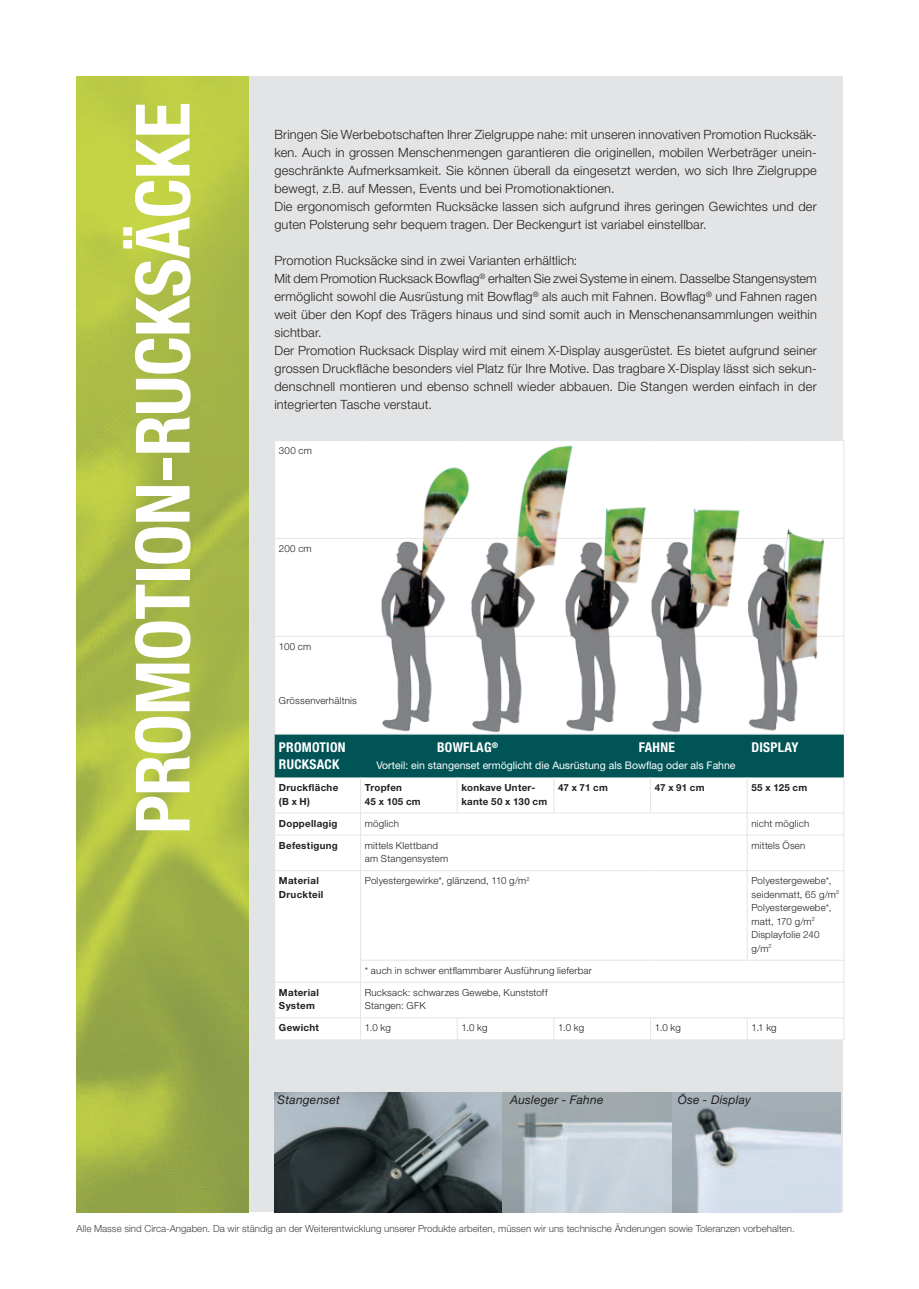
<style>
.page{position:relative;width:919px;height:1289px;background:#fff}
.page>*{position:absolute;margin:0;border:0;box-sizing:border-box;transform-origin:0 0}
.t1{font:700 condensed 75px "Helvetica Neue LT Std";letter-spacing:-.015em;color:#fff}
.t2{font:700 condensed 13.5px/16.5px "Helvetica Neue LT Std";letter-spacing:.02em;color:#fff}
.t3{font:300 12.75px/18px "Helvetica Neue LT Std";letter-spacing:.015em;color:#231f20}
.t4{font:italic 12px "Helvetica Neue LT Std";letter-spacing:.02em;color:#231f20}
.t5{font:10.5px "Helvetica Neue LT Std";color:#fff}
.t6{font:300 9.75px/13.5px "Helvetica Neue LT Std";letter-spacing:.02em;color:#231f20}
.t7{font:300 9.75px "Helvetica Neue LT Std";color:#414142}
.t8{font:700 9.75px/13.5px "Helvetica Neue LT Std";letter-spacing:.03em;color:#231f20}
</style>
<div class="page">
<div style="left:238px;top:77px;width:604px;height:1135px;background:#e3e4e5"></div>
<img style="left:77px;top:77px;width:172px;height:1135px">
<div style="left:275px;top:441px;width:568px;height:598px;background:#fff"></div>
<div style="left:275px;top:734px;width:568px;height:43px;background:#005455"></div>
<hr style="left:457px;top:777px;width:1px;height:35px;background:#e3e4e5">
<hr style="left:553px;top:777px;width:1px;height:35px;background:#e3e4e5">
<hr style="left:650px;top:777px;width:1px;height:35px;background:#e3e4e5">
<hr style="left:746px;top:777px;width:1px;height:35px;background:#e3e4e5">
<svg style="left:843px;top:813px;width:1px;height:21px"></svg>
<hr style="left:843px;top:835px;width:1px;height:35px;background:#e3e4e5">
<hr style="left:843px;top:870px;width:1px;height:89px;background:#e3e4e5">
<svg style="left:457px;top:1018px;width:1px;height:21px"></svg>
<svg style="left:553px;top:1018px;width:1px;height:21px"></svg>
<svg style="left:650px;top:1018px;width:1px;height:21px"></svg>
<svg style="left:746px;top:1018px;width:1px;height:21px"></svg>
<svg style="left:843px;top:1018px;width:1px;height:21px"></svg>
<hr style="left:274px;top:834px;width:86px;height:1px;background:#e3e4e5">
<hr style="left:274px;top:1017px;width:86px;height:1px;background:#e3e4e5">
<hr style="left:747px;top:834px;width:97px;height:1px;background:#e3e4e5">
<hr style="left:747px;top:870px;width:97px;height:1px;background:#e3e4e5">
<hr style="left:747px;top:1039px;width:97px;height:1px;background:#e3e4e5">
<hr style="left:360px;top:777px;width:1px;height:35px;background:#e3e4e5">
<hr style="left:843px;top:777px;width:1px;height:35px;background:#e3e4e5">
<hr style="left:747px;top:812px;width:97px;height:1px;background:#e3e4e5">
<hr style="left:274px;top:812px;width:86px;height:1px;background:#e3e4e5">
<svg style="left:360px;top:1018px;width:1px;height:21px"></svg>
<hr style="left:274px;top:870px;width:86px;height:1px;background:#e3e4e5">
<hr style="left:274px;top:981px;width:86px;height:1px;background:#e3e4e5">
<svg style="left:360px;top:960px;width:1px;height:21px"></svg>
<hr style="left:747px;top:959px;width:97px;height:1px;background:#e3e4e5">
<svg style="left:843px;top:960px;width:1px;height:21px"></svg>
<hr style="left:747px;top:440px;width:97px;height:1px;background:#e3e4e5">
<hr style="left:843px;top:441px;width:1px;height:97px;background:#e3e4e5">
<hr style="left:274px;top:538px;width:86px;height:1px;background:#e3e4e5">
<hr style="left:274px;top:636px;width:86px;height:1px;background:#e3e4e5">
<hr style="left:274px;top:733px;width:86px;height:1px;background:#e3e4e5">
<hr style="left:360px;top:812px;width:97px;height:1px;background:#e3e4e5">
<svg style="left:360px;top:813px;width:1px;height:21px"></svg>
<hr style="left:457px;top:812px;width:97px;height:1px;background:#e3e4e5">
<hr style="left:554px;top:812px;width:96px;height:1px;background:#e3e4e5">
<hr style="left:650px;top:812px;width:97px;height:1px;background:#e3e4e5">
<svg style="left:746px;top:813px;width:1px;height:21px"></svg>
<hr style="left:360px;top:834px;width:97px;height:1px;background:#e3e4e5">
<hr style="left:360px;top:835px;width:1px;height:35px;background:#e3e4e5">
<hr style="left:457px;top:834px;width:97px;height:1px;background:#e3e4e5">
<hr style="left:554px;top:834px;width:96px;height:1px;background:#e3e4e5">
<hr style="left:650px;top:834px;width:97px;height:1px;background:#e3e4e5">
<hr style="left:746px;top:835px;width:1px;height:35px;background:#e3e4e5">
<hr style="left:360px;top:870px;width:97px;height:1px;background:#e3e4e5">
<hr style="left:360px;top:870px;width:1px;height:89px;background:#e3e4e5">
<hr style="left:457px;top:870px;width:97px;height:1px;background:#e3e4e5">
<hr style="left:554px;top:870px;width:96px;height:1px;background:#e3e4e5">
<hr style="left:650px;top:870px;width:97px;height:1px;background:#e3e4e5">
<hr style="left:746px;top:870px;width:1px;height:89px;background:#e3e4e5">
<hr style="left:360px;top:959px;width:97px;height:1px;background:#e3e4e5">
<hr style="left:457px;top:959px;width:97px;height:1px;background:#e3e4e5">
<hr style="left:554px;top:959px;width:96px;height:1px;background:#e3e4e5">
<hr style="left:650px;top:959px;width:97px;height:1px;background:#e3e4e5">
<hr style="left:360px;top:981px;width:97px;height:1px;background:#e3e4e5">
<hr style="left:360px;top:982px;width:1px;height:35px;background:#e3e4e5">
<hr style="left:457px;top:981px;width:97px;height:1px;background:#e3e4e5">
<hr style="left:554px;top:981px;width:96px;height:1px;background:#e3e4e5">
<hr style="left:650px;top:981px;width:97px;height:1px;background:#e3e4e5">
<hr style="left:747px;top:981px;width:97px;height:1px;background:#e3e4e5">
<hr style="left:843px;top:982px;width:1px;height:35px;background:#e3e4e5">
<hr style="left:360px;top:1017px;width:97px;height:1px;background:#e3e4e5">
<hr style="left:457px;top:1017px;width:97px;height:1px;background:#e3e4e5">
<hr style="left:554px;top:1017px;width:96px;height:1px;background:#e3e4e5">
<hr style="left:650px;top:1017px;width:97px;height:1px;background:#e3e4e5">
<hr style="left:747px;top:1017px;width:97px;height:1px;background:#e3e4e5">
<img style="left:274px;top:1092px;width:566px;height:120px">
<img style="left:756px;top:442px;width:89px;height:304px">
<img style="left:355px;top:441px;width:90px;height:306px">
<img style="left:670px;top:441px;width:86px;height:307px">
<img style="left:576px;top:441px;width:94px;height:307px">
<img style="left:445px;top:441px;width:131px;height:307px">
<h1 class="t1" style="left:117px;top:834px;width:733px;rotate:-90deg">PROMOTION-RUCKSÄCKE</h1>
<p class="t3" style="left:274px;top:125px;width:544px">Bringen Sie Werbebotschaften Ihrer Zielgruppe nahe: mit unseren innovativen Promotion Rucksäc&shy;ken. Auch in grossen Menschenmengen garantieren die originellen, mobilen Werbeträger unein&shy;geschränkte Aufmerksamkeit. Sie können überall da eingesetzt werden, wo sich Ihre Zielgruppe bewegt, z.B. auf Messen, Events und bei Promotionaktionen.<br>Die ergonomisch geformten Rucksäcke lassen sich aufgrund ihres geringen Gewichtes und der guten Polsterung sehr bequem tragen. Der Beckengurt ist variabel einstellbar.</p>
<p class="t3" style="left:274px;top:251px;width:544px">Promotion Rucksäcke sind in zwei Varianten erhältlich:<br>Mit dem Promotion Rucksack Bowflag<sup>®</sup> erhalten Sie zwei Systeme in einem. Dasselbe Stangensystem ermöglicht sowohl die Ausrüstung mit Bowflag<sup>®</sup> als auch mit Fahnen. Bowflag<sup>®</sup> und Fahnen ragen weit über den Kopf des Trägers hinaus und sind somit auch in Menschenansammlungen weithin sichtbar.<br>Der Promotion Rucksack Display wird mit einem X-Display ausgerüstet. Es bietet aufgrund seiner grossen Druckfläche besonders viel Platz für Ihre Motive. Das tragbare X-Display lässt sich sekun&shy;denschnell montieren und ebenso schnell wieder abbauen. Die Stangen werden einfach in der integrierten Tasche verstaut.</p>
<p class="t6" style="left:279px;top:443px;width:34px">300 cm</p>
<p class="t6" style="left:279px;top:541px;width:34px">200 cm</p>
<p class="t6" style="left:279px;top:639px;width:34px">100 cm</p>
<p class="t6" style="left:279px;top:693px;width:79px">Grössenverhältnis</p>
<p class="t2" style="left:279px;top:739px;width:17px">PROMOTION<br>RUCKS</p>
<p class="t2" style="left:317px;top:755px;width:17px">ACK</p>
<p class="t2" style="left:437px;top:739px;width:62px">BOWFLAG<sup>®</sup></p>
<p class="t2" style="left:638px;top:739px;width:30px">FAHNE</p>
<p class="t5" style="left:376px;top:758px;width:360px">Vorteil: ein stangenset ermöglicht die Ausrüstung als Bowflag oder als Fahne</p>
<p class="t2" style="left:751px;top:739px;width:48px">DISPLAY</p>
<p class="t8" style="left:279px;top:780px;width:61px">Druckfläche (B x H)</p>
<p class="t8" style="left:365px;top:780px;width:57px">Tropfen<br>45 x 105 cm</p>
<p class="t8" style="left:461px;top:780px;width:87px">konkave Unter&shy;kante 50 x 130 cm</p>
<p class="t8" style="left:558px;top:780px;width:51px">47 x 71 cm</p>
<p class="t8" style="left:654px;top:780px;width:51px">47 x 91 cm</p>
<p class="t8" style="left:751px;top:780px;width:57px">55 x 125 cm</p>
<p class="t8" style="left:279px;top:816px;width:60px">Doppellagig</p>
<p class="t6" style="left:365px;top:816px;width:36px">möglich</p>
<p class="t6" style="left:751px;top:816px;width:59px">nicht möglich</p>
<p class="t8" style="left:279px;top:838px;width:60px">Befestigung</p>
<p class="t6" style="left:365px;top:838px;width:85px">mittels Klettband am Stangensystem</p>
<p class="t6" style="left:751px;top:838px;width:56px">mittels Ösen</p>
<p class="t8" style="left:279px;top:873px;width:46px">Material<br>Druckteil</p>
<p class="t6" style="left:365px;top:873px;width:166px">Polyestergewirke*, glänzend, 110 g/m<sup>2</sup></p>
<p class="t6" style="left:751px;top:873px;width:89px">Polyestergewebe*, seidenmatt, 65 g/m<sup>2<br></sup>Polyestergewebe*, matt, 170 g/m<sup>2<br></sup>Displayfolie 240 g/m<sup>2</sup></p>
<p class="t6" style="left:365px;top:963px;width:228px">* auch in schwer entflammbarer Ausführung lieferbar</p>
<p class="t8" style="left:279px;top:985px;width:41px">Material<br>System</p>
<p class="t6" style="left:365px;top:985px;width:184px">Rucksack: schwarzes Gewebe, Kunststoff<br>Stangen: GFK</p>
<p class="t8" style="left:279px;top:1020px;width:41px">Gewicht</p>
<p class="t6" style="left:365px;top:1020px;width:27px">1.0 kg</p>
<p class="t6" style="left:461px;top:1020px;width:27px">1.0 kg</p>
<p class="t6" style="left:558px;top:1020px;width:27px">1.0 kg</p>
<p class="t6" style="left:654px;top:1020px;width:27px">1.0 kg</p>
<p class="t6" style="left:751px;top:1020px;width:27px">1.1 kg</p>
<p class="t4" style="left:277px;top:1092px;width:64px">Stangenset</p>
<p class="t4" style="left:510px;top:1092px;width:95px">Ausleger - Fahne</p>
<p class="t4" style="left:677px;top:1092px;width:75px">Öse - Display</p>
<p class="t7" style="left:77px;top:1221px;width:719px">Alle Masse sind Circa-Angaben. Da wir ständig an der Weiterentwicklung unserer Produkte arbeiten, müssen wir uns technische Änderungen sowie Toleranzen vorbehalten.</p>
</div>
